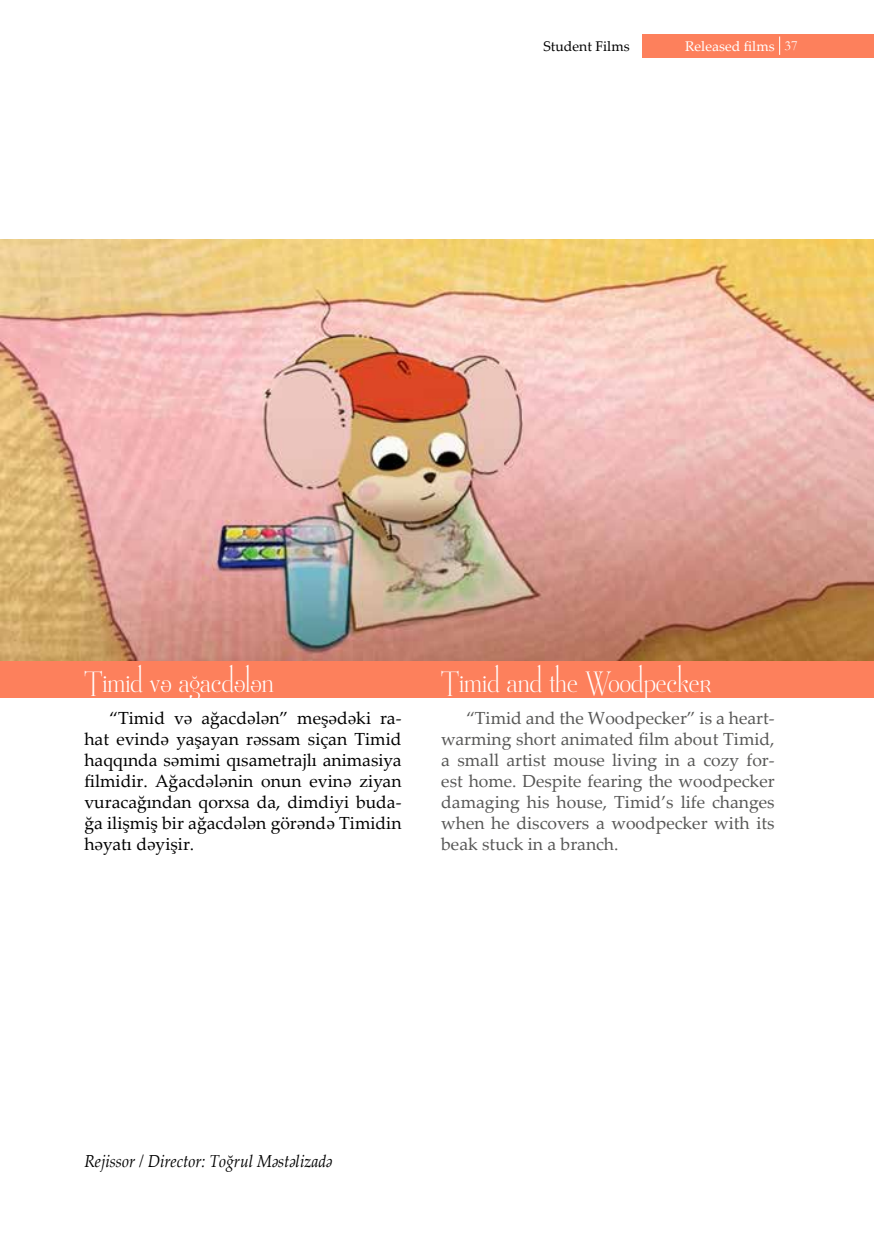
<style>
.page{position:relative;width:874px;height:1241px;background:#fff}
.page>*{position:absolute;margin:0;border:0;box-sizing:border-box;transform-origin:0 0}
.t1{font:25.03px "Mussica";color:#fff;scale:.91 1}
.t2{font:17.5px/21px "Palatino Linotype";color:#000;text-align:justify}
.t3{font:17.5px/21px "Palatino Linotype";color:#575756;text-align:justify}
.t4{font:italic 17.32px "Palatino Linotype";color:#000;scale:.91 1}
.t5{font:14px "Palatino Linotype";color:#fff}
.t6{font:14px "Palatino Linotype";color:#000}
.s1{font-family:"Garamond"}
</style>
<div class="page">
<div style="left:696px;top:34px;width:177px;height:23px;background:#fd805c"></div>
<svg style="left:779px;top:37px;width:1px;height:18px"></svg>
<div style="left:641px;top:34px;width:133px;height:23px;background:#fd805c"></div>
<img style="left:0;top:239px;width:873px;height:422px">
<div style="left:0;top:661px;width:873px;height:36px;background:#fd805c"></div>
<p class="t6" style="left:543px;top:36px;width:88px">Student Films</p>
<p class="t5" style="left:684px;top:36px;width:85px">Released film</p>
<p class="t5" style="left:726px;top:36px;width:73px">Projects <span class="s1">37</span></p>
<h1 class="t1" style="left:84px;top:668px;width:209px">Timid və ağacdələn</h1>
<h1 class="t1" style="left:441px;top:668px;width:298px">Timid and the Woodpecker</h1>
<p class="t2" style="left:84px;top:706px;width:318px;text-indent:25px">“Timid və ağacdələn” meşədəki ra&shy;hat evində yaşayan rəssam siçan Timid haqqında səmimi qısametrajlı animasiya filmidir. Ağacdələnin onun evinə ziyan vuracağından qorxsa da, dimdiyi buda&shy;ğa ilişmiş bir ağacdələn görəndə Timidin həyatı dəyişir.</p>
<p class="t3" style="left:441px;top:706px;width:335px;text-indent:25px">“Timid and the Woodpecker” is a heart&shy;warming short animated film about Timid, a small artist mouse living in a cozy for&shy;est home. Despite fearing the woodpecker damaging his house, Timid’s life changes when he discovers a woodpecker with its beak stuck in a branch.</p>
<p class="t4" style="left:84px;top:1148px;width:274px">Rejissor / Director: Toğrul Məstəlizadə</p>
</div>
